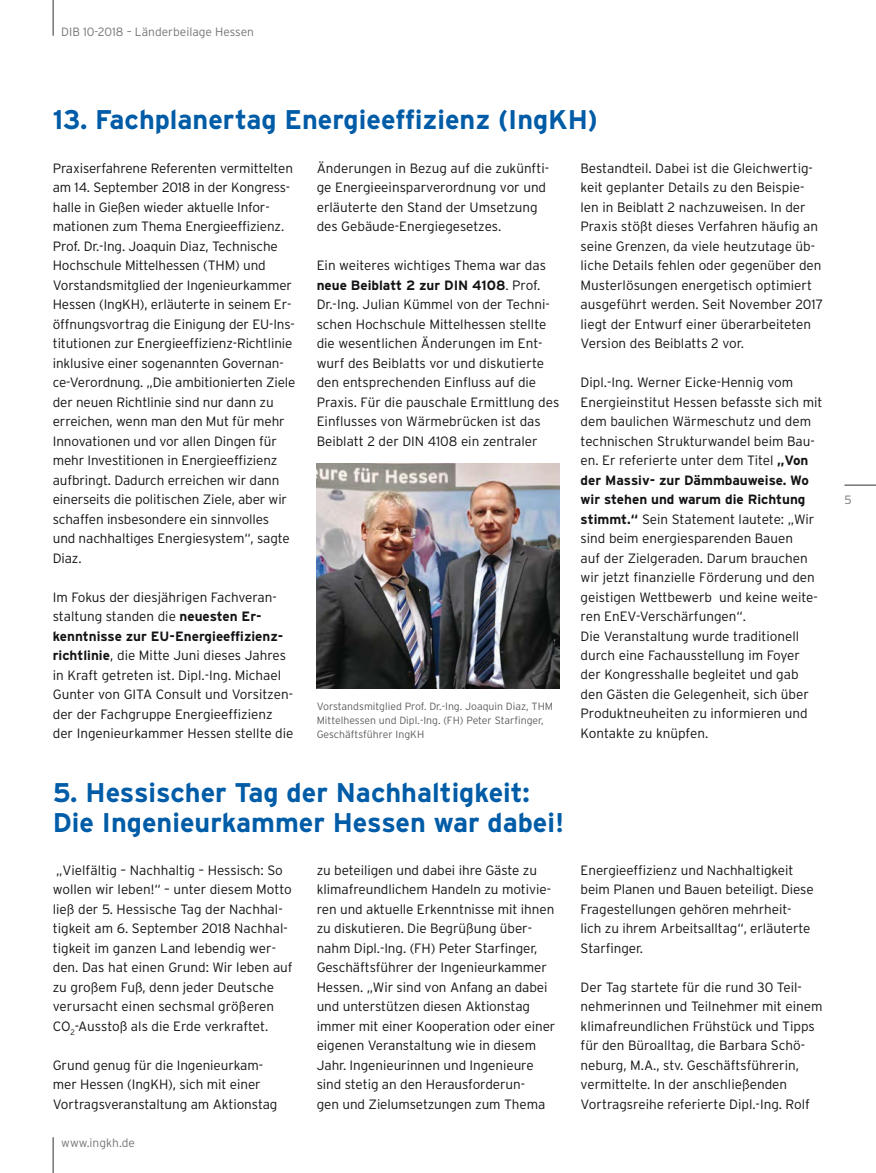
<style>
.page{position:relative;width:876px;height:1173px;background:#fff}
.page>*{position:absolute;margin:0;border:0;box-sizing:border-box;transform-origin:0 0}
.t1{font:700 27px/30px "Interstate";color:#005ca7}
.t2{font:300 13.5px/19.5px "Interstate";letter-spacing:-.005em;color:#141215}
.t3{font:300 12px "Interstate";color:#747577}
.t4{font:300 10.5px/14.2px "Interstate";color:#5d5e5f}
.s1{font-weight:700}
</style>
<div class="page">
<hr style="left:52px;top:0;width:2px;height:36px;background:#747577">
<hr style="left:52px;top:1137px;width:2px;height:36px;background:#747577">
<hr style="left:844px;top:484px;width:31px;height:2px;background:#747577">
<img style="left:316px;top:463px;width:243px;height:225px">
<p class="t3" style="left:61px;top:25px;width:194px">DIB 10-2018 – Länderbeilage Hessen</p>
<h1 class="t1" style="left:53px;top:104px;width:546px">13. Fachplanertag Energieeffizienz (IngKH)</h1>
<p class="t2" style="left:53px;top:158px;width:244px">Praxiserfahrene Referenten vermittelten am 14. September 2018 in der Kongress&shy;halle in Gießen wieder aktuelle Infor&shy;mationen zum Thema Energieeffizienz.<br>Prof. Dr.-Ing. Joaquin Diaz, Technische Hochschule Mittelhessen (THM) und Vorstandsmitglied der Ingenieurkammer Hessen (IngKH), erläuterte in seinem Er&shy;öffnungsvortrag die Einigung der EU-Ins&shy;titutionen zur Energieeffizienz-Richtlinie inklusive einer sogenannten Governan&shy;ce-Verordnung. „Die ambitionierten Ziele der neuen Richtlinie sind nur dann zu erreichen, wenn man den Mut für mehr Innovationen und vor allen Dingen für mehr Investitionen in Energieeffizienz aufbringt. Dadurch erreichen wir dann einerseits die politischen Ziele, aber wir schaffen insbesondere ein sinnvolles<br>und nachhaltiges Energiesystem“, sagte Diaz.</p>
<p class="t2" style="left:53px;top:587px;width:242px">Im Fokus der diesjährigen Fachveran&shy;staltung standen die <span class="s1">neuesten Er&shy;kenntnisse zur EU-Energieeffizienz&shy;richtlinie</span>, die Mitte Juni dieses Jahres in Kraft getreten ist. Dipl.-Ing. Michael Gunter von GITA Consult und Vorsitzen&shy;der der Fachgruppe Energieeffizienz der Ingenieurkammer Hessen stellte die</p>
<p class="t2" style="left:316px;top:158px;width:234px">Änderungen in Bezug auf die zukünfti&shy;ge Energieeinsparverordnung vor und erläuterte den Stand der Umsetzung des Gebäude-Energiegesetzes.</p>
<p class="t2" style="left:316px;top:255px;width:244px">Ein weiteres wichtiges Thema war das <span class="s1">neue Beiblatt 2 zur DIN 4108</span>. Prof.<br>Dr.-Ing. Julian Kümmel von der Techni&shy;schen Hochschule Mittelhessen stellte die wesentlichen Änderungen im Ent&shy;wurf des Beiblatts vor und diskutierte den entsprechenden Einfluss auf die Praxis. Für die pauschale Ermittlung des Einflusses von Wärmebrücken ist das Beiblatt 2 der DIN 4108 ein zentraler</p>
<p class="t2" style="left:580px;top:158px;width:244px">Bestandteil. Dabei ist die Gleichwertig&shy;keit geplanter Details zu den Beispie&shy;len in Beiblatt 2 nachzuweisen. In der Praxis stößt dieses Verfahren häufig an seine Grenzen, da viele heutzutage üb&shy;liche Details fehlen oder gegenüber den Musterlösungen energetisch optimiert ausgeführt werden. Seit November 2017 liegt der Entwurf einer überarbeiteten Version des Beiblatts 2 vor.</p>
<p class="t2" style="left:580px;top:372px;width:243px">Dipl.-Ing. Werner Eicke-Hennig vom Energieinstitut Hessen befasste sich mit dem baulichen Wärmeschutz und dem technischen Strukturwandel beim Bau&shy;en. Er referierte unter dem Titel <span class="s1">„Von der Massiv- zur Dämmbauweise. Wo wir stehen und warum die Richtung stimmt.“</span> Sein Statement lautete: „Wir sind beim energiesparenden Bauen<br>auf der Zielgeraden. Darum brauchen wir jetzt finanzielle Förderung und den geistigen Wettbewerb und keine weite&shy;ren EnEV-Verschärfungen“.<br>Die Veranstaltung wurde traditionell durch eine Fachausstellung im Foyer der Kongresshalle begleitet und gab den Gästen die Gelegenheit, sich über Produktneuheiten zu informieren und Kontakte zu knüpfen.</p>
<p class="t4" style="left:316px;top:699px;width:238px">Vorstandsmitglied Prof. Dr.-Ing. Joaquin Diaz, THM<br>Mittelhessen und Dipl.-Ing. (FH) Peter Starfinger,<br>Geschäftsführer IngKH</p>
<h1 class="t1" style="left:53px;top:777px;width:512px">5. Hessischer Tag der Nachhaltigkeit:<br>Die Ingenieurkammer Hessen war dabei!</h1>
<p class="t2" style="left:53px;top:860px;width:241px">„Vielfältig – Nachhaltig – Hessisch: So wollen wir leben!“ – unter diesem Motto ließ der 5. Hessische Tag der Nachhal&shy;tigkeit am 6. September 2018 Nachhal&shy;tigkeit im ganzen Land lebendig wer&shy;den. Das hat einen Grund: Wir leben auf zu großem Fuß, denn jeder Deutsche verursacht einen sechsmal größeren CO<sub>2</sub>-Ausstoß als die Erde verkraftet.</p>
<p class="t2" style="left:53px;top:1055px;width:226px">Grund genug für die Ingenieurkam&shy;mer Hessen (IngKH), sich mit einer<br>Vortragsveranstaltung am Aktionstag</p>
<p class="t2" style="left:316px;top:860px;width:240px">zu beteiligen und dabei ihre Gäste zu klimafreundlichem Handeln zu motivie&shy;ren und aktuelle Erkenntnisse mit ihnen zu diskutieren. Die Begrüßung über&shy;nahm Dipl.-Ing. (FH) Peter Starfinger, Geschäftsführer der Ingenieurkammer Hessen. „Wir sind von Anfang an dabei und unterstützen diesen Aktionstag immer mit einer Kooperation oder einer eigenen Veranstaltung wie in diesem Jahr. Ingenieurinnen und Ingenieure sind stetig an den Herausforderun-<br>gen und Zielumsetzungen zum Thema</p>
<p class="t2" style="left:580px;top:860px;width:234px">Energieeffizienz und Nachhaltigkeit beim Planen und Bauen beteiligt. Diese Fragestellungen gehören mehrheit&shy;lich zu ihrem Arbeitsalltag“, erläuterte Starfinger.</p>
<p class="t2" style="left:580px;top:977px;width:243px">Der Tag startete für die rund 30 Teil&shy;nehmerinnen und Teilnehmer mit einem klimafreundlichen Frühstück und Tipps für den Büroalltag, die Barbara Schö&shy;neburg, M.A., stv. Geschäftsführerin, vermittelte. In der anschließenden Vortragsreihe referierte Dipl.-Ing. Rolf</p>
<p class="t3" style="left:61px;top:1136px;width:75px">www.ingkh.de</p>
<p class="t3" style="left:844px;top:493px;width:9px">5</p>
</div>
